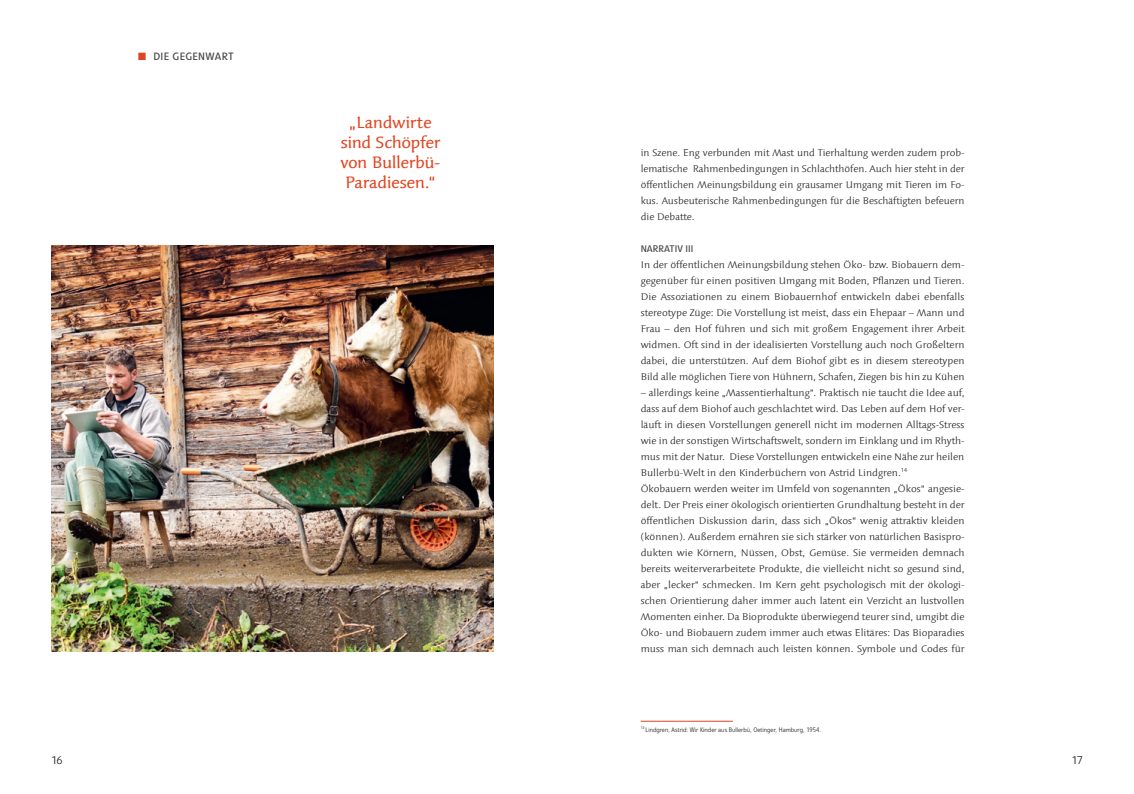
<style>
.page{position:relative;width:1134px;height:794px;background:#fff}
.page>*{position:absolute;margin:0;border:0;box-sizing:border-box;transform-origin:0 0}
.t1{font:16px/20px "Linotype Syntax Lttr Com";letter-spacing:-.025em;color:#e24320;text-align:center;scale:1.11 1}
.t2{font:300 11px "Veto LT Pro";color:#231f20;scale:1.11 1}
.t3{font:10.5px "Veto LT Pro";letter-spacing:.025em;color:#454647;scale:1.11 1}
.t4{font:300 9.5px/16px "Linotype Syntax Lttr Com";color:#231f20;text-align:justify;scale:1.14 1}
.t5{font:300 9.5px/16px "Linotype Syntax Lttr Com";color:#231f20;text-align:justify;scale:1.12 1}
.t6{font:9.5px "Veto LT Pro";color:#454647;scale:1.11 1}
.t7{font:300 6.5px "Veto LT Pro";color:#231f20}
.s1{color:#e24320}
</style>
<div class="page">
<img style="left:51px;top:245px;width:442px;height:406px">
<hr style="left:641px;top:721px;width:92px;height:1px;background:#e24320">
<p class="t3" style="left:138px;top:50px;width:88px"><span class="s1">■</span> DIE GEGENWART</p>
<h1 class="t1" style="left:340px;top:112px;width:92px">„Landwirte sind Schöpfer von Bullerbü-<br>Paradiesen.“</h1>
<p class="t5" style="left:641px;top:145px;width:291px">in Szene. Eng verbunden mit Mast und Tierhaltung werden zudem prob&shy;lematische Rahmenbedingungen in Schlachthöfen. Auch hier steht in der öffentlichen Meinungsbildung ein grausamer Umgang mit Tieren im Fo&shy;kus. Ausbeuterische Rahmenbedingungen für die Beschäftigten befeuern die Debatte.</p>
<p class="t6" style="left:641px;top:243px;width:49px">NARRATIV III</p>
<p class="t4" style="left:641px;top:257px;width:286px">In der öffentlichen Meinungsbildung stehen Öko- bzw. Biobauern dem&shy;gegenüber für einen positiven Umgang mit Boden, Pflanzen und Tieren.<br>Die Assoziationen zu einem Biobauernhof entwickeln dabei ebenfalls stereotype Züge: Die Vorstellung ist meist, dass ein Ehepaar – Mann und Frau – den Hof führen und sich mit großem Engagement ihrer Arbeit widmen. Oft sind in der idealisierten Vorstellung auch noch Großeltern dabei, die unterstützen. Auf dem Biohof gibt es in diesem stereotypen Bild alle möglichen Tiere von Hühnern, Schafen, Ziegen bis hin zu Kühen</p>
<p class="t4" style="left:641px;top:385px;width:286px;text-align:left">– allerdings keine „Massentierhaltung“. Praktisch nie taucht die Idee auf, dass auf dem Biohof auch geschlachtet wird. Das Leben auf dem Hof ver&shy;läuft in diesen Vorstellungen generell nicht im modernen Alltags-Stress wie in der sonstigen Wirtschaftswelt, sondern im Einklang und im Rhyth&shy;mus mit der Natur. Diese Vorstellungen entwickeln eine Nähe zur heilen Bullerbü-Welt in den Kinderbüchern von Astrid Lindgren.<sup>14<br></sup>Ökobauern werden weiter im Umfeld von sogenannten „Ökos“ angesie&shy;delt. Der Preis einer ökologisch orientierten Grundhaltung besteht in der öffentlichen Diskussion darin, dass sich „Ökos“ wenig attraktiv kleiden (können). Außerdem ernähren sie sich stärker von natürlichen Basispro&shy;dukten wie Körnern, Nüssen, Obst, Gemüse. Sie vermeiden demnach bereits weiterverarbeitete Produkte, die vielleicht nicht so gesund sind, aber „lecker“ schmecken. Im Kern geht psychologisch mit der ökologi&shy;schen Orientierung daher immer auch latent ein Verzicht an lustvollen Momenten einher. Da Bioprodukte überwiegend teurer sind, umgibt die Öko- und Biobauern zudem immer auch etwas Elitäres: Das Bioparadies muss man sich demnach auch leisten können. Symbole und Codes für</p>
<p class="t7" style="left:641px;top:725px;width:182px"><sup>14</sup> Lindgren, Astrid: Wir Kinder aus Bullerbü, Oetinger, Hamburg, 1954.</p>
<p class="t2" style="left:51px;top:753px;width:12px">16</p>
<p class="t2" style="left:1072px;top:753px;width:12px">17</p>
</div>
